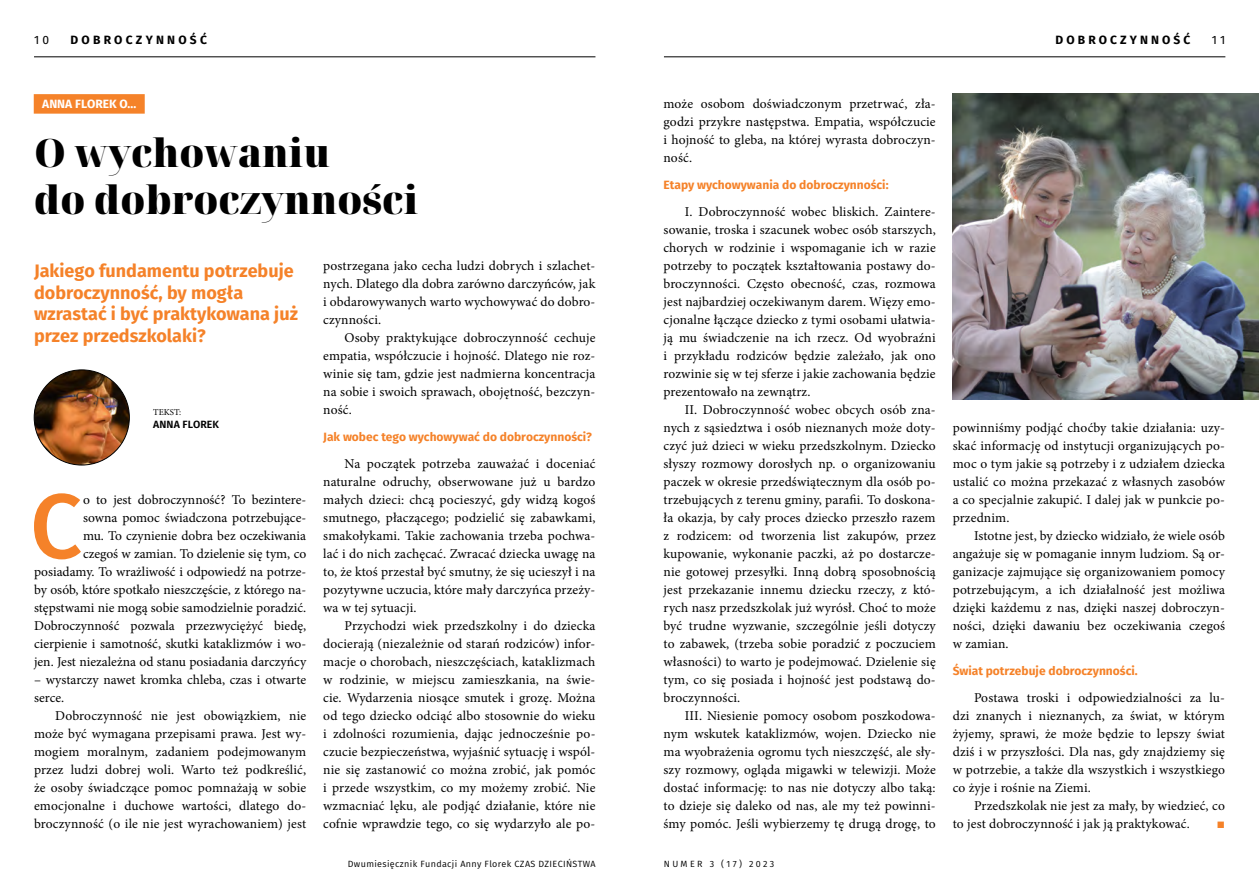
<style>
.page{position:relative;width:1259px;height:893px;background:#fff}
.page>*{position:absolute;margin:0;border:0;box-sizing:border-box;transform-origin:0 0}
._01_Body_bez_wcięcia{font:500 91.65px "Fira Sans";color:#f58229}
.t1{font:39px/46.8px "Noto Serif Display";color:#000}
.t2{font:700 18px/21.6px "Fira Sans";color:#f58229}
._01_Body_basic__wcię{font:13.5px/18px "Minion Pro";letter-spacing:.01em;color:#000;text-align:justify}
._01_Body_bez_wcięcia-2{font:13.5px/18px "Minion Pro";color:#000;text-align:right}
._01_Body_basic__wcię-2{font:700 12px "Fira Sans";color:#f58229}
.t3{font:700 12px "Fira Sans";letter-spacing:.26em;color:#000}
.t4{font:700 12px "Fira Sans";color:#fff}
.t5{font:12px "Fira Sans";color:#000}
.t6{font:600 10.5px "Fira Sans";letter-spacing:.01em;color:#000}
.t7{font:9px "Fira Sans";letter-spacing:.04em;color:#000}
.t8{font:9px "Fira Sans";letter-spacing:.26em;color:#000}
.t9{font:9px "Minion Pro";color:#000}
._01_Body_basic__wcię-3{font:9px "Tabac G2";color:#f58229}
</style>
<div class="page">
<div style="left:34px;top:94px;width:111px;height:20px;background:#f58229"></div>
<img style="left:34px;top:370px;width:95px;height:95px;border-radius:48px">
<hr style="left:34px;top:57px;width:561px;height:1px;background:#000">
<hr style="left:664px;top:57px;width:561px;height:1px;background:#000">
<img style="left:952px;top:94px;width:307px;height:306px">
<p class="t5" style="left:34px;top:31px;width:17px">1 0</p>
<p class="t3" style="left:70px;top:30px;width:138px">DOBROCZYNNOŚĆ</p>
<p class="t3" style="left:1055px;top:30px;width:136px">DOBROCZYNNOŚĆ</p>
<p class="t5" style="left:1211px;top:31px;width:15px">1 1</p>
<p class="t4" style="left:42px;top:94px;width:95px">ANNA FLOREK O...</p>
<p class="t1" style="left:34px;top:131px;width:386px">O wychowaniu<br>do dobroczynności</p>
<p class="t2" style="left:34px;top:259px;width:265px">Jakiego fundamentu potrzebuje dobroczynność, by mogła wzrastać i być praktykowana już przez przedszkolaki?</p>
<p class="t9" style="left:153px;top:406px;width:30px">TEKST:</p>
<p class="t6" style="left:153px;top:416px;width:67px">ANNA FLOREK</p>
<p class="_01_Body_bez_wcięcia" style="left:30px;top:452px;width:54px">C</p>
<p class="_01_Body_bez_wcięcia-2" style="left:34px;top:491px;width:274px">o to jest dobroczynność? To bezintere-<br>sowna pomoc świadczona potrzebujące-<br>mu. To czynienie dobra bez oczekiwania<br>czegoś w zamian. To dzielenie się tym, co posiadamy. To wrażliwość i odpowiedź na potrze&shy;by osób, które spotkało nieszczęście, z którego na&shy;stępstwami nie mogą sobie samodzielnie poradzić.<br>Dobroczynność pozwala przezwyciężyć biedę, cierpienie i samotność, skutki kataklizmów i wo&shy;jen. Jest niezależna od stanu posiadania darczyńcy</p>
<p class="_01_Body_bez_wcięcia-2" style="left:34px;top:671px;width:274px;text-align:left">– wystarczy nawet kromka chleba, czas i otwarte serce.</p>
<p class="_01_Body_basic__wcię" style="left:34px;top:707px;width:274px;text-indent:21px">Dobroczynność nie jest obowiązkiem, nie może być wymagana przepisami prawa. Jest wy&shy;mogiem moralnym, zadaniem podejmowanym przez ludzi dobrej woli. Warto też podkreślić, że osoby świadczące pomoc pomnażają w sobie emocjonalne i duchowe wartości, dlatego do&shy;broczynność (o ile nie jest wyrachowaniem) jest</p>
<p class="_01_Body_basic__wcię" style="left:323px;top:257px;width:274px">postrzegana jako cecha ludzi dobrych i szlachet&shy;nych. Dlatego dla dobra zarówno darczyńców, jak i obdarowywanych warto wychowywać do dobro&shy;czynności.</p>
<p class="_01_Body_basic__wcię" style="left:323px;top:329px;width:274px;text-indent:21px">Osoby praktykujące dobroczynność cechuje empatia, współczucie i hojność. Dlatego nie roz&shy;winie się tam, gdzie jest nadmierna koncentracja na sobie i swoich sprawach, obojętność, bezczyn&shy;ność.</p>
<p class="_01_Body_basic__wcię-2" style="left:323px;top:426px;width:270px">Jak wobec tego wychowywać do dobroczynności?</p>
<p class="_01_Body_basic__wcię" style="left:323px;top:455px;width:274px;text-indent:21px">Na początek potrzeba zauważać i doceniać naturalne odruchy, obserwowane już u bardzo małych dzieci: chcą pocieszyć, gdy widzą kogoś smutnego, płaczącego; podzielić się zabawkami, smakołykami. Takie zachowania trzeba pochwa&shy;lać i do nich zachęcać. Zwracać dziecka uwagę na to, że ktoś przestał być smutny, że się ucieszył i na pozytywne uczucia, które mały darczyńca przeży&shy;wa w tej sytuacji.</p>
<p class="_01_Body_basic__wcię" style="left:323px;top:617px;width:274px;text-indent:21px">Przychodzi wiek przedszkolny i do dziecka docierają (niezależnie od starań rodziców) infor&shy;macje o chorobach, nieszczęściach, kataklizmach w rodzinie, w miejscu zamieszkania, na świe&shy;cie. Wydarzenia niosące smutek i grozę. Można od tego dziecko odciąć albo stosownie do wieku i zdolności rozumienia, dając jednocześnie po&shy;czucie bezpieczeństwa, wyjaśnić sytuację i wspól&shy;nie się zastanowić co można zrobić, jak pomóc i przede wszystkim, co my możemy zrobić. Nie wzmacniać lęku, ale podjąć działanie, które nie cofnie wprawdzie tego, co się wydarzyło ale po-</p>
<p class="_01_Body_basic__wcię" style="left:663px;top:95px;width:274px">może osobom doświadczonym przetrwać, zła&shy;godzi przykre następstwa. Empatia, współczucie i hojność to gleba, na której wyrasta dobroczyn&shy;ność.</p>
<p class="_01_Body_basic__wcię-2" style="left:663px;top:174px;width:226px">Etapy wychowywania do dobroczynności:</p>
<p class="_01_Body_basic__wcię" style="left:663px;top:203px;width:274px;text-indent:21px">I. Dobroczynność wobec bliskich. Zaintere&shy;sowanie, troska i szacunek wobec osób starszych, chorych w rodzinie i wspomaganie ich w razie potrzeby to początek kształtowania postawy do&shy;broczynności. Często obecność, czas, rozmowa jest najbardziej oczekiwanym darem. Więzy emo&shy;cjonalne łączące dziecko z tymi osobami ułatwia&shy;ją mu świadczenie na ich rzecz. Od wyobraźni i przykładu rodziców będzie zależało, jak ono rozwinie się w tej sferze i jakie zachowania będzie prezentowało na zewnątrz.</p>
<p class="_01_Body_basic__wcię" style="left:663px;top:401px;width:274px;text-indent:21px">II. Dobroczynność wobec obcych osób zna&shy;nych z sąsiedztwa i osób nieznanych może doty&shy;czyć już dzieci w wieku przedszkolnym. Dziecko słyszy rozmowy dorosłych np. o organizowaniu paczek w okresie przedświątecznym dla osób po&shy;trzebujących z terenu gminy, parafii. To doskona&shy;ła okazja, by cały proces dziecko przeszło razem z rodzicem: od tworzenia list zakupów, przez kupowanie, wykonanie paczki, aż po dostarcze&shy;nie gotowej przesyłki. Inną dobrą sposobnością jest przekazanie innemu dziecku rzeczy, z któ&shy;rych nasz przedszkolak już wyrósł. Choć to może być trudne wyzwanie, szczególnie jeśli dotyczy to zabawek, (trzeba sobie poradzić z poczuciem własności) to warto je podejmować. Dzielenie się tym, co się posiada i hojność jest podstawą do&shy;broczynności.</p>
<p class="_01_Body_basic__wcię" style="left:663px;top:707px;width:274px;text-indent:21px">III. Niesienie pomocy osobom poszkodowa&shy;nym wskutek kataklizmów, wojen. Dziecko nie ma wyobrażenia ogromu tych nieszczęść, ale sły&shy;szy rozmowy, ogląda migawki w telewizji. Może dostać informację: to nas nie dotyczy albo taką: to dzieje się daleko od nas, ale my też powinni&shy;śmy pomóc. Jeśli wybierzemy tę drugą drogę, to</p>
<p class="t7" style="left:348px;top:858px;width:249px">Dwumiesięcznik Fundacji Anny Florek CZAS DZIECIŃSTWA</p>
<p class="t8" style="left:664px;top:858px;width:112px">NUMER 3 (17) 2023</p>
<p class="_01_Body_basic__wcię" style="left:952px;top:419px;width:274px">powinniśmy podjąć choćby takie działania: uzy&shy;skać informację od instytucji organizujących po&shy;moc o tym jakie są potrzeby i z udziałem dziecka ustalić co można przekazać z własnych zasobów a co specjalnie zakupić. I dalej jak w punkcie po&shy;przednim.</p>
<p class="_01_Body_basic__wcię" style="left:952px;top:527px;width:274px;text-indent:21px">Istotne jest, by dziecko widziało, że wiele osób angażuje się w pomaganie innym ludziom. Są or&shy;ganizacje zajmujące się organizowaniem pomocy potrzebującym, a ich działalność jest możliwa dzięki każdemu z nas, dzięki naszej dobroczyn&shy;ności, dzięki dawaniu bez oczekiwania czegoś w zamian.</p>
<p class="_01_Body_basic__wcię-2" style="left:952px;top:660px;width:186px">Świat potrzebuje dobroczynności.</p>
<p class="_01_Body_basic__wcię" style="left:952px;top:689px;width:274px;text-indent:21px">Postawa troski i odpowiedzialności za lu&shy;dzi znanych i nieznanych, za świat, w którym żyjemy, sprawi, że może będzie to lepszy świat dziś i w przyszłości. Dla nas, gdy znajdziemy się w potrzebie, a także dla wszystkich i wszystkiego co żyje i rośnie na Ziemi.</p>
<p class="_01_Body_basic__wcię" style="left:952px;top:797px;width:274px;text-indent:21px">Przedszkolak nie jest za mały, by wiedzieć, co to jest dobroczynność i jak ją praktykować.</p>
<p class="_01_Body_basic__wcię-3" style="left:1216px;top:819px;width:10px">■</p>
</div>
